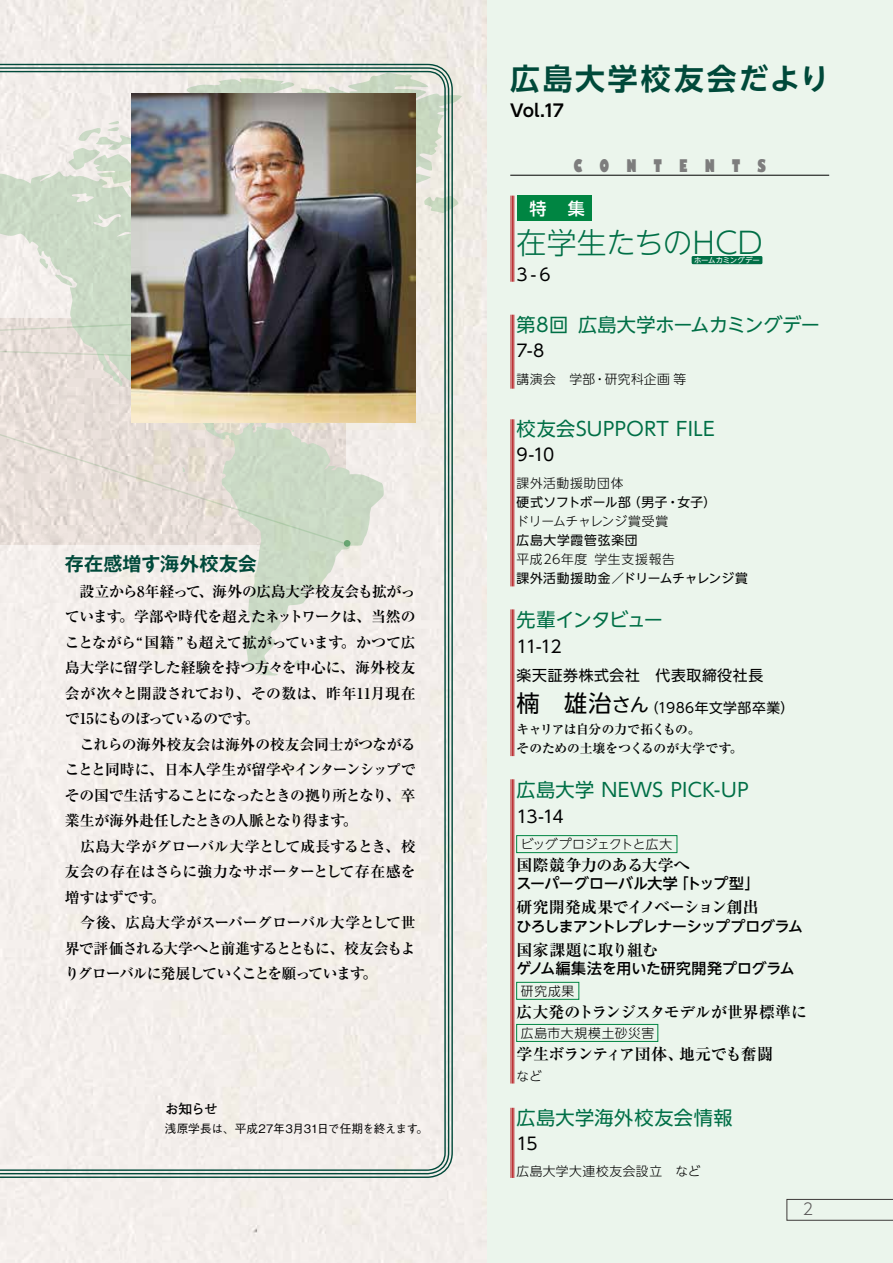
<style>
.page{position:relative;width:893px;height:1263px;background:#fff}
.page>*{position:absolute;margin:0;border:0;box-sizing:border-box;transform-origin:0 0}
.t1{font:700 29.7px "UD Shin Go NT Pr 6 N De";letter-spacing:.09em;color:#00493a}
.t2{font:300 29.7px "UD Shin Go NT Pr 6 N";letter-spacing:.005em;color:#006f46}
.t3{font:19.2px "UD Shin Go NT Pr 6 N";letter-spacing:.015em;color:#006f46}
.t4{font:19.2px "UD Shin Go NT Pr 6 N";letter-spacing:-.015em;color:#006f46}
.t5{font:700 19.2px "Gothic MB101 Pro De";letter-spacing:.005em;color:#00493a}
.t6{font:19.2px "UD Shin Go NT Pr 6 N";letter-spacing:-.075em;color:#006f46}
.t7{font:16.95px "UD Shin Go NT Pr 6 N";letter-spacing:-.08em;color:#000}
.t8{font:800 condensed 16.95px "Gill Sans";letter-spacing:1.01em;color:#7d7d7d}
.t9{font:700 16.95px "UD Shin Go NT Pr 6 N De";color:#000}
.t10{font:500 16.95px "UD Shin Go NT Pr 6 N";color:#fff}
.t11{font:700 15.9px "Ryumin Pro";letter-spacing:-.025em;color:#000}
.t12{font:700 15.9px "Ryumin Pro";letter-spacing:-.06em;color:#000}
.t13{font:700 15.9px "Ryumin Pro";letter-spacing:-.005em;color:#000}
.t14{font:700 15.9px "Ryumin Pro";letter-spacing:.005em;color:#000}
.t15{font:300 15.9px "UD Shin Go NT Pr 6 N";color:#595757}
.t16{font:700 14.85px/25.5px "Ryumin Pr 6 N";letter-spacing:-.03em;color:#000}
.t17{font:500 14.85px "UD Shin Go NT Pr 6 N";letter-spacing:-.02em;color:#000}
.t18{font:500 14.85px "UD Shin Go NT Pr 6 N";letter-spacing:.005em;color:#000}
.t19{font:14.85px "UD Shin Go NT Pr 6 N";letter-spacing:.04em;color:#000}
.t20{font:13.8px "UD Shin Go NT Pr 6 N";letter-spacing:.035em;color:#000}
.t21{font:700 13.8px "Futo Go B101 Pr 6 N";color:#000}
.t22{font:300 12.75px "UD Shin Go NT Pr 6 N";letter-spacing:.04em;color:#000}
.t23{font:700 12.75px/19.2px "Ryumin Pro";letter-spacing:-.01em;color:#000}
.t24{font:300 12.75px "UD Shin Go NT Pr 6 N";letter-spacing:-.025em;color:#000}
.t25{font:300 12.75px "UD Shin Go NT Pr 6 N";letter-spacing:.06em;color:#000}
.t26{font:12.75px "UD Shin Go NT Pr 6 N";letter-spacing:.02em;color:#000}
.t27{font:12.75px "UD Shin Go NT Pr 6 N";letter-spacing:.015em;color:#000}
.t28{font:12.75px "UD Shin Go NT Pr 6 N";letter-spacing:.045em;color:#000}
.t29{font:500 11.7px "Gothic BBB Pr 6 N";letter-spacing:-.025em;color:#000}
.t30{font:7.5px "UD Shin Go NT Pr 6 N";letter-spacing:-.005em;color:#fff}
.s1{font-size:23.4px}
.s2{font-size:19.2px}
</style>
<div class="page">
<div style="left:480px;top:0;width:413px;height:1263px;background:#ebf5ec"></div>
<img style="left:0;top:0;width:486px;height:1263px">
<svg style="left:453px;top:72px;width:9px;height:160px"></svg>
<svg style="left:0;top:71px;width:446px;height:1100px;background:#ebe8e3"></svg>
<div style="left:517px;top:196px;width:74px;height:25px;background:#008542"></div>
<div style="left:516px;top:835px;width:161px;height:18px;border:1px solid #008542"></div>
<div style="left:516px;top:982px;width:63px;height:17px;border:1px solid #008542"></div>
<div style="left:516px;top:1024px;width:142px;height:18px;border:1px solid #008542"></div>
<hr style="left:510px;top:175px;width:319px;height:1px;background:#000">
<div style="left:692px;top:256px;width:70px;height:8px;background:#006f46;border-radius:2px"></div>
<img style="left:132px;top:94px;width:284px;height:328px">
<hr style="left:513px;top:196px;width:1px;height:86px;background:#b81c22">
<hr style="left:512px;top:196px;width:1px;height:86px;background:#b81c22">
<hr style="left:511px;top:196px;width:1px;height:86px;background:#b81c22">
<hr style="left:513px;top:315px;width:1px;height:74px;background:#b81c22">
<hr style="left:512px;top:315px;width:1px;height:74px;background:#b81c22">
<hr style="left:511px;top:315px;width:1px;height:74px;background:#b81c22">
<hr style="left:513px;top:419px;width:1px;height:167px;background:#b81c22">
<hr style="left:512px;top:419px;width:1px;height:167px;background:#b81c22">
<hr style="left:511px;top:419px;width:1px;height:167px;background:#b81c22">
<hr style="left:513px;top:609px;width:1px;height:147px;background:#b81c22">
<hr style="left:512px;top:609px;width:1px;height:147px;background:#b81c22">
<hr style="left:511px;top:609px;width:1px;height:147px;background:#b81c22">
<hr style="left:513px;top:779px;width:1px;height:304px;background:#b81c22">
<hr style="left:512px;top:779px;width:1px;height:304px;background:#b81c22">
<hr style="left:511px;top:779px;width:1px;height:304px;background:#b81c22">
<hr style="left:513px;top:1108px;width:1px;height:70px;background:#b81c22">
<hr style="left:512px;top:1108px;width:1px;height:70px;background:#b81c22">
<hr style="left:511px;top:1108px;width:1px;height:70px;background:#b81c22">
<svg style="left:787px;top:1199px;width:106px;height:21px"></svg>
<p class="t5" style="left:65px;top:547px;width:194px">存在感増す海外校友会</p>
<p class="t16" style="left:65px;top:578px;width:352px">　設立から8年経って、海外の広島大学校友会も拡がっています。学部や時代を超えたネットワークは、当然のことながら“国籍”も超えて拡がっています。かつて広島大学に留学した経験を持つ方々を中心に、海外校友会が次々と開設されており、その数は、昨年11月現在で15にものぼっているのです。<br>　これらの海外校友会は海外の校友会同士がつながることと同時に、日本人学生が留学やインターンシップでその国で生活することになったときの拠り所となり、卒業生が海外赴任したときの人脈となり得ます。<br>　広島大学がグローバル大学として成長するとき、校友会の存在はさらに強力なサポーターとして存在感を増すはずです。<br>　今後、広島大学がスーパーグローバル大学として世界で評価される大学へと前進するとともに、校友会もよりグローバルに発展していくことを願っています。</p>
<p class="t21" style="left:165px;top:1097px;width:55px">お知らせ</p>
<p class="t29" style="left:165px;top:1119px;width:265px">浅原学長は、平成27年3月31日で任期を終えます。</p>
<h1 class="t1" style="left:510px;top:55px;width:320px">広島大学校友会だより</h1>
<p class="t9" style="left:510px;top:97px;width:55px">Vol.17</p>
<p class="t8" style="left:573px;top:155px;width:194px">CONTENTS</p>
<p class="t10" style="left:529px;top:195px;width:57px">特 集</p>
<h1 class="t2" style="left:517px;top:218px;width:247px">在学生たちのHCD</h1>
<p class="t7" style="left:517px;top:261px;width:35px">3-6</p>
<p class="t4" style="left:517px;top:309px;width:305px">第8回広島大学ホームカミングデー</p>
<p class="t7" style="left:517px;top:337px;width:29px">7-8</p>
<p class="t22" style="left:517px;top:369px;width:171px">講演会　学部・研究科企画等</p>
<p class="t3" style="left:517px;top:413px;width:200px">校友会SUPPORT FILE</p>
<p class="t7" style="left:517px;top:441px;width:39px">9-10</p>
<p class="t25" style="left:517px;top:472px;width:108px">課外活動援助団体</p>
<p class="t27" style="left:517px;top:491px;width:201px">硬式ソフトボール部（男子・女子）</p>
<p class="t24" style="left:517px;top:511px;width:153px">ドリームチャレンジ賞受賞</p>
<p class="t28" style="left:517px;top:530px;width:123px">広島大学霞管弦楽団</p>
<p class="t25" style="left:517px;top:549px;width:160px">平成26年度学生支援報告</p>
<p class="t26" style="left:517px;top:568px;width:233px">課外活動援助金／ドリームチャレンジ賞</p>
<p class="t6" style="left:517px;top:604px;width:148px">先輩インタビュー</p>
<p class="t7" style="left:517px;top:633px;width:46px">11-12</p>
<p class="t19" style="left:517px;top:663px;width:248px">楽天証券株式会社　代表取締役社長</p>
<p class="t20" style="left:517px;top:696px;width:279px"><span class="s1">楠 雄治</span><span class="s2">さん</span>（1986年文学部卒業）</p>
<p class="t23" style="left:517px;top:719px;width:228px">キャリアは自分の力で拓くもの。<br>そのための土壌をつくるのが大学です。</p>
<p class="t3" style="left:517px;top:774px;width:234px">広島大学 NEWS PICK-UP</p>
<p class="t7" style="left:517px;top:803px;width:49px">13-14</p>
<p class="t24" style="left:521px;top:834px;width:153px">ビッグプロジェクトと広大</p>
<p class="t13" style="left:517px;top:852px;width:175px">国際競争力のある大学へ</p>
<p class="t17" style="left:517px;top:871px;width:244px">スーパーグローバル大学「トップ型」</p>
<p class="t12" style="left:517px;top:895px;width:244px">研究開発成果でイノベーション創出</p>
<p class="t17" style="left:517px;top:914px;width:288px">ひろしまアントレプレナーシッププログラム</p>
<p class="t14" style="left:517px;top:937px;width:143px">国家課題に取り組む</p>
<p class="t18" style="left:517px;top:956px;width:280px">ゲノム編集法を用いた研究開発プログラム</p>
<p class="t22" style="left:521px;top:980px;width:55px">研究成果</p>
<p class="t11" style="left:517px;top:999px;width:292px">広大発のトランジスタモデルが世界標準に</p>
<p class="t22" style="left:521px;top:1023px;width:135px">広島市大規模土砂災害</p>
<p class="t11" style="left:517px;top:1041px;width:258px">学生ボランティア団体、地元でも奮闘</p>
<p class="t22" style="left:517px;top:1065px;width:27px">など</p>
<p class="t3" style="left:517px;top:1102px;width:217px">広島大学海外校友会情報</p>
<p class="t7" style="left:517px;top:1130px;width:23px">15</p>
<p class="t22" style="left:517px;top:1161px;width:185px">広島大学大連校友会設立　など</p>
<p class="t30" style="left:694px;top:254px;width:68px">ホームカミングデー</p>
<p class="t15" style="left:803px;top:1196px;width:12px">2</p>
</div>
